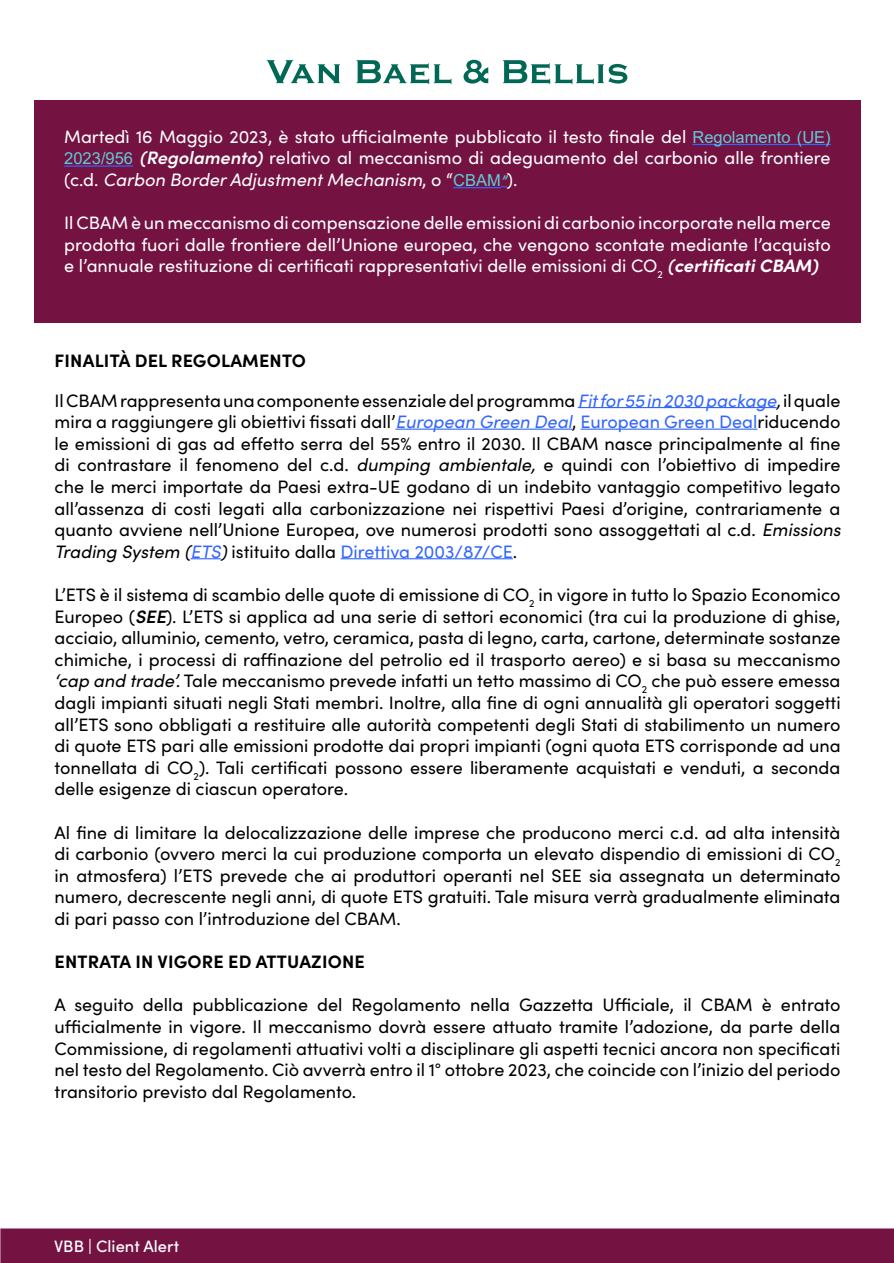
<style>
.page{position:relative;width:894px;height:1263px;background:#fff}
.page>*{position:absolute;margin:0;border:0;box-sizing:border-box;transform-origin:0 0}
.t1{font:18px/21.6px "Sofia Pro";color:#000;text-align:justify}
.t2{font:18px/21.6px "Sofia Pro";color:#fff;text-align:justify}
.t3{font:700 18px "Sofia Pro";letter-spacing:.01em;color:#000}
.t4{font:500 16.5px "Sofia Pro";color:#fff}
.s1{font-family:"Arial";font-size:16.5px;color:#61c9da}
.s2{font-weight:600;font-style:italic}
.s3{font-style:italic}
.s4{font-weight:600;font-style:italic;font-size:15px;color:#61c9da}
.s5{font-weight:700;font-style:italic}
.s6{font-style:italic;color:#36f}
.s7{color:#36f}
</style>
<div class="page">
<div style="left:0;top:1228px;width:894px;height:35px;background:#741342;border:2px solid #741342"></div>
<div style="left:34px;top:100px;width:827px;height:222px;background:#741341"></div>
<hr style="left:693px;top:144px;width:138px;height:1px;background:#36f">
<hr style="left:64px;top:165px;width:69px;height:2px;background:#36f">
<hr style="left:453px;top:187px;width:48px;height:1px;background:#36f">
<svg style="left:267px;top:60px;width:73px;height:23px"></svg>
<svg style="left:357px;top:60px;width:94px;height:24px"></svg>
<svg style="left:464px;top:60px;width:24px;height:24px"></svg>
<svg style="left:503px;top:60px;width:124px;height:24px"></svg>
<hr style="left:578px;top:407px;width:199px;height:1px;background:#36f">
<hr style="left:395px;top:429px;width:177px;height:1px;background:#36f">
<hr style="left:581px;top:429px;width:176px;height:1px;background:#36f">
<hr style="left:191px;top:558px;width:30px;height:1px;background:#36f">
<hr style="left:341px;top:558px;width:172px;height:1px;background:#36f">
<p class="t2" style="left:64px;top:125px;width:768px">Martedì 16 Maggio 2023, è stato ufficialmente pubblicato il testo finale del <span class="s1">Regolamento (UE)<br>2023/956</span> <span class="s2">(Regolamento)</span> relativo al meccanismo di adeguamento del carbonio alle frontiere (c.d. <span class="s3">Carbon Border Adjustment Mechanism</span>, o “<span class="s1">CBAM</span><span class="s4">”</span>).</p>
<p class="t2" style="left:64px;top:211px;width:768px">Il CBAM è un meccanismo di compensazione delle emissioni di carbonio incorporate nella merce prodotta fuori dalle frontiere dell’Unione europea, che vengono scontate mediante l’acquisto e l’annuale restituzione di certificati rappresentativi delle emissioni di CO<sub>2</sub> <span class="s2">(</span><span class="s5">certificati CBAM)</span></p>
<p class="t3" style="left:55px;top:347px;width:253px">FINALITÀ DEL REGOLAMENTO</p>
<p class="t1" style="left:55px;top:388px;width:788px">Il CBAM rappresenta una componente essenziale del programma <span class="s6">Fit for 55 in 2030 package</span><span class="s3">,</span> il quale mira a raggiungere gli obiettivi fissati dall’<span class="s6">European Green Deal</span>, <span class="s7">European Green Deal</span>riducendo le emissioni di gas ad effetto serra del 55% entro il 2030. Il CBAM nasce principalmente al fine di contrastare il fenomeno del c.d. <span class="s3">dumping ambientale,</span> e quindi con l’obiettivo di impedire che le merci importate da Paesi extra-UE godano di un indebito vantaggio competitivo legato all’assenza di costi legati alla carbonizzazione nei rispettivi Paesi d’origine, contrariamente a quanto avviene nell’Unione Europea, ove numerosi prodotti sono assoggettati al c.d. <span class="s3">Emissions Trading System (</span><span class="s6">ETS</span><span class="s3">)</span> istituito dalla <span class="s7">Direttiva 2003/87/CE</span>.</p>
<p class="t1" style="left:55px;top:583px;width:788px">L’ETS è il sistema di scambio delle quote di emissione di CO<sub>2</sub> in vigore in tutto lo Spazio Economico Europeo (<span class="s2">SEE</span>). L’ETS si applica ad una serie di settori economici (tra cui la produzione di ghise, acciaio, alluminio, cemento, vetro, ceramica, pasta di legno, carta, cartone, determinate sostanze chimiche, i processi di raffinazione del petrolio ed il trasporto aereo) e si basa su meccanismo <span class="s3">‘cap and trade’.</span> Tale meccanismo prevede infatti un tetto massimo di CO<sub>2</sub> che può essere emessa dagli impianti situati negli Stati membri. Inoltre, alla fine di ogni annualità gli operatori soggetti all’ETS sono obbligati a restituire alle autorità competenti degli Stati di stabilimento un numero di quote ETS pari alle emissioni prodotte dai propri impianti (ogni quota ETS corrisponde ad una tonnellata di CO<sub>2</sub>). Tali certificati possono essere liberamente acquistati e venduti, a seconda delle esigenze di ciascun operatore.</p>
<p class="t1" style="left:55px;top:820px;width:788px">Al fine di limitare la delocalizzazione delle imprese che producono merci c.d. ad alta intensità di carbonio (ovvero merci la cui produzione comporta un elevato dispendio di emissioni di CO<sub>2 </sub>in atmosfera) l’ETS prevede che ai produttori operanti nel SEE sia assegnata un determinato numero, decrescente negli anni, di quote ETS gratuiti. Tale misura verrà gradualmente eliminata di pari passo con l’introduzione del CBAM.</p>
<p class="t3" style="left:55px;top:948px;width:312px">ENTRATA IN VIGORE ED ATTUAZIONE</p>
<p class="t1" style="left:55px;top:993px;width:788px">A seguito della pubblicazione del Regolamento nella Gazzetta Ufficiale, il CBAM è entrato ufficialmente in vigore. Il meccanismo dovrà essere attuato tramite l’adozione, da parte della Commissione, di regolamenti attuativi volti a disciplinare gli aspetti tecnici ancora non specificati nel testo del Regolamento. Ciò avverrà entro il 1° ottobre 2023, che coincide con l’inizio del periodo transitorio previsto dal Regolamento.</p>
<p class="t4" style="left:54px;top:1234px;width:127px">VBB | Client Alert</p>
</div>
